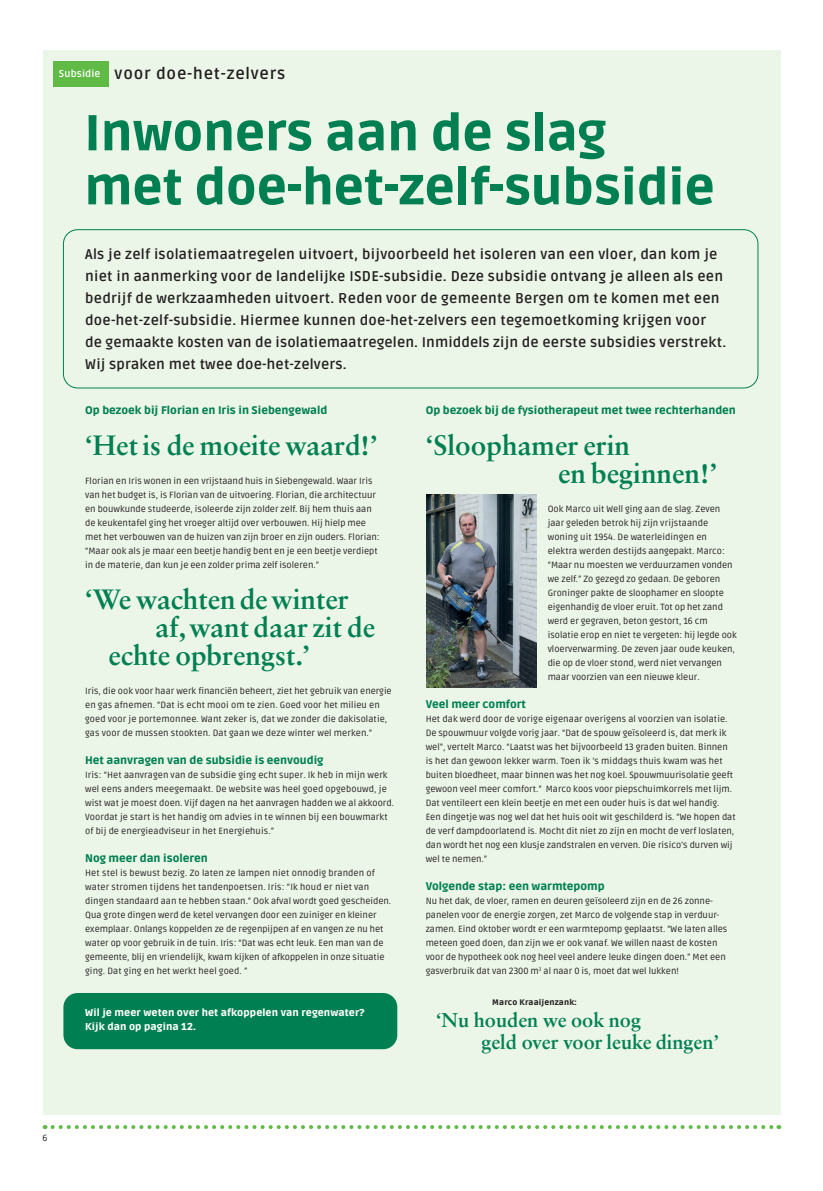
<style>
.page{position:relative;width:823px;height:1191px;background:#fff}
.page>*{position:absolute;margin:0;border:0;box-sizing:border-box;transform-origin:0 0}
.t1{font:900 50px/54px "Ruda";color:#007f52}
.t2{font:700 28px "Sabon LT Std";color:#007f52}
.t3{font:700 20px "Sabon LT Std";color:#007f52}
.t4{font:700 16px "Ruda";letter-spacing:.05em;color:#231f20}
.t5{font:700 14px/22px "Ruda";letter-spacing:.02em;color:#231f20}
.t6{font:900 11px "Ruda";color:#007f52}
.t7{font:900 10px "Ruda";letter-spacing:.01em;color:#fff}
.t8{font:700 10px "Ruda";letter-spacing:.01em;color:#fff}
.t9{font:9px/14px "Ruda";color:#231f20}
.t10{font:900 8px "Ruda";letter-spacing:.02em;color:#231f20}
</style>
<div class="page">
<svg style="left:52px;top:1125px;width:727px;height:4px"></svg>
<div style="left:43px;top:50px;width:737px;height:1064px;background:#ecf6e8"></div>
<div style="left:53px;top:61px;width:56px;height:25px;background:#60bb46"></div>
<div style="left:63px;top:229px;width:694px;height:159px;border:1px solid #007f52;border-radius:14px"></div>
<div style="left:63px;top:993px;width:334px;height:56px;background:#007f52;border-radius:14px"></div>
<img style="left:426px;top:494px;width:110px;height:193px">
<p class="t8" style="left:59px;top:68px;width:43px">Subsidie</p>
<p class="t4" style="left:115px;top:65px;width:172px">voor doe-het-zelvers</p>
<p class="t1" style="left:84px;top:108px;width:631px">Inwoners aan de slag met doe-het-zelf-subsidie</p>
<p class="t5" style="left:85px;top:243px;width:639px">Als je zelf isolatiemaatregelen uitvoert, bijvoorbeeld het isoleren van een vloer, dan kom je niet in aanmerking voor de landelijke ISDE-subsidie. Deze subsidie ontvang je alleen als een bedrijf de werkzaamheden uitvoert. Reden voor de gemeente Bergen om te komen met een doe-het-zelf-subsidie. Hiermee kunnen doe-het-zelvers een tegemoetkoming krijgen voor</p>
<p class="t5" style="left:85px;top:331px;width:642px">de gemaakte kosten van de isolatiemaatregelen. Inmiddels zijn de eerste subsidies verstrekt.</p>
<p class="t5" style="left:85px;top:353px;width:263px">Wij spraken met twee doe-het-zelvers.</p>
<p class="t6" style="left:85px;top:403px;width:244px">Op bezoek bij Florian en Iris in Siebengewald</p>
<p class="t2" style="left:85px;top:428px;width:294px">‘Het is de moeite waard!’</p>
<p class="t9" style="left:85px;top:474px;width:296px">Florian en Iris wonen in een vrijstaand huis in Siebengewald. Waar Iris van het budget is, is Florian van de uitvoering. Florian, die architectuur en bouwkunde studeerde, isoleerde zijn zolder zelf. Bij hem thuis aan de keukentafel ging het vroeger altijd over verbouwen. Hij hielp mee met het verbouwen van de huizen van zijn broer en zijn ouders. Florian: “Maar ook als je maar een beetje handig bent en je een beetje verdiept in de materie, dan kun je een zolder prima zelf isoleren.”</p>
<p class="t2" style="left:85px;top:582px;width:265px">‘We wachten de winter</p>
<p class="t2" style="left:155px;top:610px;width:221px">af, want daar zit de</p>
<p class="t2" style="left:108px;top:638px;width:203px">echte opbrengst.’</p>
<p class="t9" style="left:85px;top:684px;width:308px">Iris, die ook voor haar werk financiën beheert, ziet het gebruik van energie en gas afnemen. “Dat is echt mooi om te zien. Goed voor het milieu en goed voor je portemonnee. Want zeker is, dat we zonder die dakisolatie, gas voor de mussen stookten. Dat gaan we deze winter wel merken.”</p>
<p class="t6" style="left:85px;top:753px;width:240px">Het aanvragen van de subsidie is eenvoudig</p>
<p class="t9" style="left:85px;top:768px;width:310px">Iris: “Het aanvragen van de subsidie ging echt super. Ik heb in mijn werk wel eens anders meegemaakt. De website was heel goed opgebouwd, je wist wat je moest doen. Vijf dagen na het aanvragen hadden we al akkoord.<br>Voordat je start is het handig om advies in te winnen bij een bouwmarkt</p>
<p class="t9" style="left:85px;top:824px;width:190px">of bij de energieadviseur in het Energiehuis.”</p>
<p class="t6" style="left:85px;top:851px;width:124px">Nog meer dan isoleren</p>
<p class="t9" style="left:85px;top:866px;width:307px">Het stel is bewust bezig. Zo laten ze lampen niet onnodig branden of water stromen tijdens het tandenpoetsen. Iris: “Ik houd er niet van dingen standaard aan te hebben staan.” Ook afval wordt goed gescheiden.<br>Qua grote dingen werd de ketel vervangen door een zuiniger en kleiner exemplaar. Onlangs koppelden ze de regenpijpen af en vangen ze nu het water op voor gebruik in de tuin. Iris: “Dat was echt leuk. Een man van de gemeente, blij en vriendelijk, kwam kijken of afkoppelen in onze situatie ging. Dat ging en het werkt heel goed. ”</p>
<p class="t7" style="left:85px;top:1006px;width:281px">Wil je meer weten over het afkoppelen van regenwater?</p>
<p class="t7" style="left:85px;top:1020px;width:112px">Kijk dan op pagina 12.</p>
<p class="t6" style="left:425px;top:403px;width:311px">Op bezoek bij de fysiotherapeut met twee rechterhanden</p>
<p class="t2" style="left:425px;top:428px;width:206px">‘Sloophamer erin</p>
<p class="t2" style="left:558px;top:456px;width:161px">en beginnen!’</p>
<p class="t9" style="left:547px;top:502px;width:190px">Ook Marco uit Well ging aan de slag. Zeven jaar geleden betrok hij zijn vrijstaande woning uit 1954. De waterleidingen en elektra werden destijds aangepakt. Marco: “Maar nu moesten we verduurzamen vonden we zelf.” Zo gezegd zo gedaan. De geboren Groninger pakte de sloophamer en sloopte eigenhandig de vloer eruit. Tot op het zand werd er gegraven, beton gestort, 16 cm isolatie erop en niet te vergeten: hij legde ook vloerverwarming. De zeven jaar oude keuken, die op de vloer stond, werd niet vervangen maar voorzien van een nieuwe kleur.</p>
<p class="t6" style="left:425px;top:697px;width:102px">Veel meer comfort</p>
<p class="t9" style="left:425px;top:712px;width:303px">Het dak werd door de vorige eigenaar overigens al voorzien van isolatie.<br>De spouwmuur volgde vorig jaar. “Dat de spouw geïsoleerd is, dat merk ik wel”, vertelt Marco. “Laatst was het bijvoorbeeld 13 graden buiten. Binnen</p>
<p class="t9" style="left:425px;top:754px;width:311px">is het dan gewoon lekker warm. Toen ik ’s middags thuis kwam was het buiten bloedheet, maar binnen was het nog koel. Spouwmuurisolatie geeft gewoon veel meer comfort.” Marco koos voor piepschuimkorrels met lijm.<br>Dat ventileert een klein beetje en met een ouder huis is dat wel handig.<br>Een dingetje was nog wel dat het huis ooit wit geschilderd is. “We hopen dat de verf dampdoorlatend is. Mocht dit niet zo zijn en mocht de verf loslaten, dan wordt het nog een klusje zandstralen en verven. Die risico’s durven wij wel te nemen.”</p>
<p class="t6" style="left:425px;top:879px;width:180px">Volgende stap: een warmtepomp</p>
<p class="t9" style="left:425px;top:894px;width:303px">Nu het dak, de vloer, ramen en deuren geïsoleerd zijn en de 26 zonne&shy;panelen voor de energie zorgen, zet Marco de volgende stap in verduur&shy;zamen. Eind oktober wordt er een warmtepomp geplaatst. “We laten alles meteen goed doen, dan zijn we er ook vanaf. We willen naast de kosten voor de hypotheek ook nog heel veel andere leuke dingen doen.” Met een gasverbruik dat van 2300 m<sup>3</sup> al naar 0 is, moet dat wel lukken!</p>
<p class="t10" style="left:492px;top:997px;width:86px">Marco Kraaijenzank:</p>
<p class="t3" style="left:436px;top:1007px;width:206px">‘Nu houden we ook nog</p>
<p class="t3" style="left:481px;top:1029px;width:239px">geld over voor leuke dingen’</p>
<p class="t9" style="left:43px;top:1131px;width:6px">6</p>
</div>
